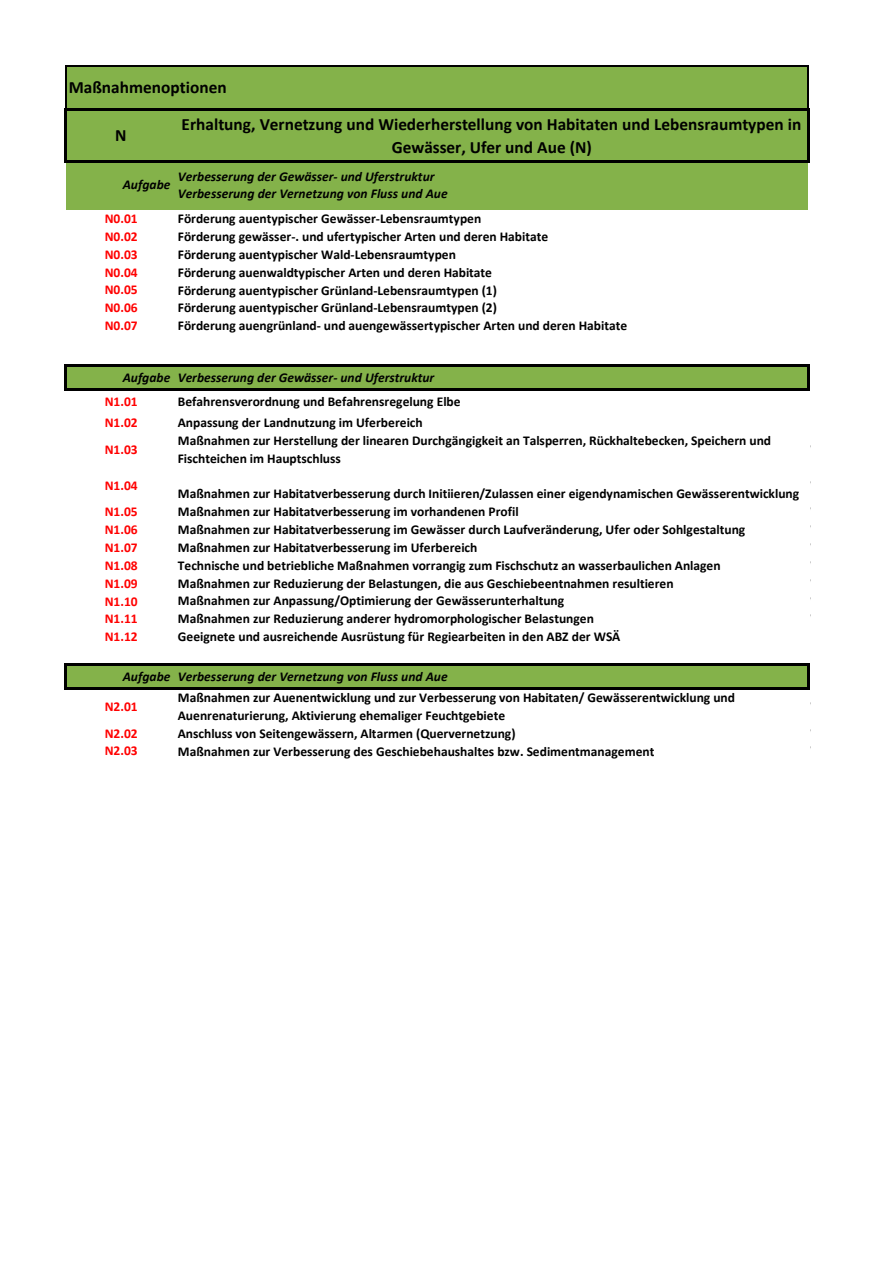
<style>
.page{position:relative;width:893px;height:1263px;background:#fff}
.page>*{position:absolute;margin:0;border:0;box-sizing:border-box;transform-origin:0 0}
.t1{font:700 17.25px/22.2px "Calibri";color:#000;text-align:center}
.t2{font:700 13.5px/17.9px "Calibri";color:#000}
.t3{font:italic 700 13.5px/17.9px "Calibri";color:#000}
.t4{font:700 13.5px/17.9px "Calibri";letter-spacing:-.005em;color:#f00;text-align:justify}
</style>
<div class="page">
<div style="left:66px;top:66px;width:742px;height:44px;background:#84b24a"></div>
<div style="left:66px;top:109px;width:742px;height:101px;background:#84b24a"></div>
<div style="left:66px;top:365px;width:742px;height:25px;background:#84b24a"></div>
<div style="left:66px;top:664px;width:742px;height:24px;background:#84b24a"></div>
<hr style="left:65px;top:65px;width:1px;height:43px;background:#000">
<hr style="left:807px;top:66px;width:2px;height:42px;background:#000">
<hr style="left:65px;top:108px;width:2px;height:55px;background:#000">
<hr style="left:807px;top:111px;width:2px;height:52px;background:#000">
<hr style="left:65px;top:364px;width:2px;height:27px;background:#000">
<hr style="left:807px;top:367px;width:2px;height:24px;background:#000">
<hr style="left:65px;top:663px;width:2px;height:27px;background:#000">
<hr style="left:807px;top:665px;width:2px;height:25px;background:#000">
<hr style="left:66px;top:65px;width:743px;height:1px;background:#000">
<hr style="left:67px;top:108px;width:742px;height:3px;background:#000">
<hr style="left:67px;top:160px;width:742px;height:3px;background:#000">
<hr style="left:67px;top:364px;width:742px;height:3px;background:#000">
<hr style="left:67px;top:389px;width:742px;height:2px;background:#000">
<hr style="left:67px;top:663px;width:742px;height:2px;background:#000">
<hr style="left:67px;top:687px;width:742px;height:3px;background:#000">
<p class="t1" style="left:69px;top:76px;width:159px">Maßnahmenoptionen</p>
<p class="t1" style="left:115px;top:125px;width:13px">N</p>
<p class="t1" style="left:182px;top:114px;width:621px">Erhaltung, Vernetzung und Wiederherstellung von Habitaten und Lebensraumtypen in<br>Gewässer, Ufer und Aue (N)</p>
<p class="t3" style="left:123px;top:176px;width:49px">Aufgabe</p>
<p class="t4" style="left:105px;top:210px;width:34px">N0.01<br>N0.02<br>N0.03<br>N0.04<br>N0.05<br>N0.06<br>N0.07</p>
<p class="t3" style="left:178px;top:167px;width:271px">Verbesserung der Gewässer- und Uferstruktur<br>Verbesserung der Vernetzung von Fluss und Aue</p>
<p class="t2" style="left:178px;top:210px;width:451px">Förderung auentypischer Gewässer-Lebensraumtypen<br>Förderung gewässer-. und ufertypischer Arten und deren Habitate<br>Förderung auentypischer Wald-Lebensraumtypen<br>Förderung auenwaldtypischer Arten und deren Habitate<br>Förderung auentypischer Grünland-Lebensraumtypen (1)<br>Förderung auentypischer Grünland-Lebensraumtypen (2)<br>Förderung auengrünland- und auengewässertypischer Arten und deren Habitate</p>
<p class="t3" style="left:123px;top:369px;width:313px">Aufgabe Verbesserung der Gewässer- und Uferstruktur</p>
<p class="t4" style="left:105px;top:393px;width:34px">N1.01</p>
<p class="t2" style="left:178px;top:393px;width:284px">Befahrensverordnung und Befahrensregelung Elbe</p>
<p class="t4" style="left:105px;top:414px;width:34px">N1.02</p>
<p class="t2" style="left:178px;top:414px;width:246px">Anpassung der Landnutzung im Uferbereich</p>
<p class="t4" style="left:105px;top:440px;width:34px">N1.03</p>
<p class="t2" style="left:178px;top:432px;width:595px">Maßnahmen zur Herstellung der linearen Durchgängigkeit an Talsperren, Rückhaltebecken, Speichern und<br>Fischteichen im Hauptschluss</p>
<p class="t4" style="left:105px;top:476px;width:34px">N1.04</p>
<p class="t2" style="left:178px;top:485px;width:623px">Maßnahmen zur Habitatverbesserung durch Initiieren/Zulassen einer eigendynamischen Gewässerentwicklung</p>
<p class="t4" style="left:105px;top:503px;width:34px">N1.05</p>
<p class="t2" style="left:178px;top:503px;width:342px">Maßnahmen zur Habitatverbesserung im vorhandenen Profil</p>
<p class="t4" style="left:105px;top:521px;width:34px">N1.06</p>
<p class="t2" style="left:178px;top:521px;width:569px">Maßnahmen zur Habitatverbesserung im Gewässer durch Laufveränderung, Ufer oder Sohlgestaltung</p>
<p class="t4" style="left:105px;top:539px;width:34px">N1.07</p>
<p class="t2" style="left:178px;top:538px;width:301px">Maßnahmen zur Habitatverbesserung im Uferbereich</p>
<p class="t4" style="left:105px;top:556px;width:34px">N1.08</p>
<p class="t2" style="left:178px;top:556px;width:544px">Technische und betriebliche Maßnahmen vorrangig zum Fischschutz an wasserbaulichen Anlagen</p>
<p class="t4" style="left:105px;top:574px;width:34px">N1.09</p>
<p class="t2" style="left:178px;top:574px;width:497px">Maßnahmen zur Reduzierung der Belastungen, die aus Geschiebeentnahmen resultieren</p>
<p class="t4" style="left:105px;top:592px;width:34px">N1.10</p>
<p class="t2" style="left:178px;top:592px;width:388px">Maßnahmen zur Anpassung/Optimierung der Gewässerunterhaltung</p>
<p class="t4" style="left:105px;top:610px;width:34px">N1.11</p>
<p class="t2" style="left:178px;top:610px;width:418px">Maßnahmen zur Reduzierung anderer hydromorphologischer Belastungen</p>
<p class="t4" style="left:105px;top:628px;width:34px">N1.12</p>
<p class="t2" style="left:178px;top:628px;width:444px">Geeignete und ausreichende Ausrüstung für Regiearbeiten in den ABZ der WSÄ</p>
<p class="t3" style="left:123px;top:668px;width:326px">Aufgabe Verbesserung der Vernetzung von Fluss und Aue</p>
<p class="t4" style="left:105px;top:697px;width:34px">N2.01</p>
<p class="t2" style="left:178px;top:689px;width:559px">Maßnahmen zur Auenentwicklung und zur Verbesserung von Habitaten/ Gewässerentwicklung und<br>Auenrenaturierung, Aktivierung ehemaliger Feuchtgebiete</p>
<p class="t4" style="left:105px;top:724px;width:34px">N2.02</p>
<p class="t2" style="left:178px;top:724px;width:339px">Anschluss von Seitengewässern, Altarmen (Quervernetzung)</p>
<p class="t4" style="left:105px;top:742px;width:34px">N2.03</p>
<p class="t2" style="left:178px;top:742px;width:478px">Maßnahmen zur Verbesserung des Geschiebehaushaltes bzw. Sedimentmanagement</p>
</div>
